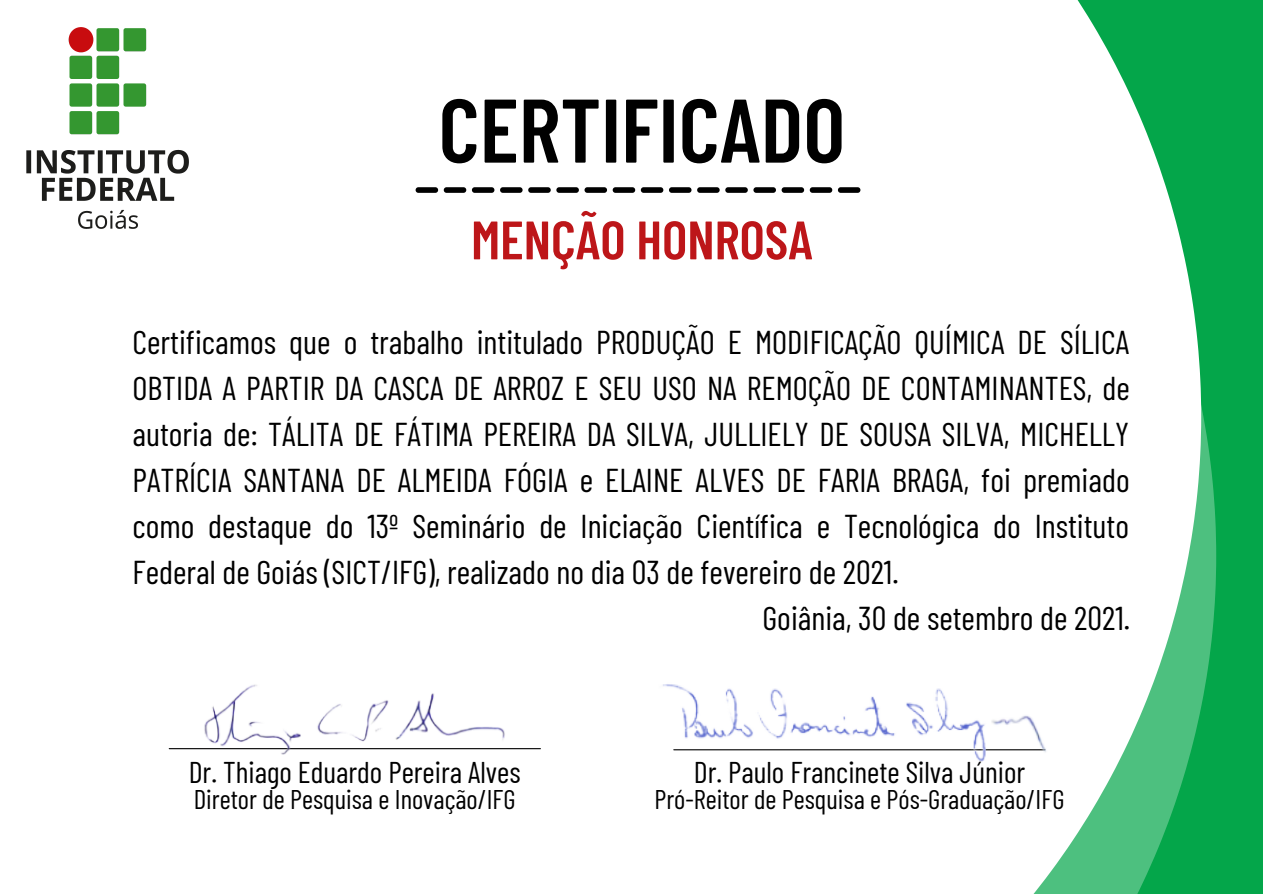
<style>
.page{position:relative;width:1263px;height:894px;background:#fff}
.page>*{position:absolute;margin:0;border:0;box-sizing:border-box;transform-origin:0 0}
.t1{font:600 90px "Barlow Condensed";color:#000}
.t2{font:600 54px "Barlow Condensed";color:#bd1619}
.t3{font:33px/46px "Barlow Condensed";color:#000;text-align:justify}
.t4{font:30px "Barlow Condensed";color:#000}
.t5{font:27px "Barlow Condensed";color:#000}
</style>
<div class="page">
<div style="left:0;top:0;width:1263px;height:893px;background:#04a64a"></div>
<div style="left:0;top:0;width:1201px;height:893px;background:#fff"></div>
<img style="left:0;top:0;width:231px;height:271px">
<svg style="left:416px;top:187px;width:444px;height:6px;background:#474747"></svg>
<hr style="left:169px;top:747px;width:371px;height:2px;background:#000">
<img style="left:642px;top:669px;width:430px;height:95px">
<img style="left:194px;top:677px;width:322px;height:79px">
<p class="t1" style="left:439px;top:73px;width:408px">CERTIFICADO</p>
<p class="t2" style="left:471px;top:205px;width:343px">MENÇÃO HONROSA</p>
<p class="t3" style="left:132px;top:317px;width:999px">Certificamos que o trabalho intitulado PRODUÇÃO E MODIFICAÇÃO QUÍMICA DE SÍLICA OBTIDA A PARTIR DA CASCA DE ARROZ E SEU USO NA REMOÇÃO DE CONTAMINANTES, de autoria de: TÁLITA DE FÁTIMA PEREIRA DA SILVA, JULLIELY DE SOUSA SILVA, MICHELLY PATRÍCIA SANTANA DE ALMEIDA FÓGIA e ELAINE ALVES DE FARIA BRAGA, foi premiado como destaque do 13º Seminário de Iniciação Científica e Tecnológica do Instituto Federal de Goiás (SICT/IFG), realizado no dia 03 de fevereiro de 2021.</p>
<p class="t3" style="left:762px;top:594px;width:369px">Goiânia, 30 de setembro de 2021.</p>
<p class="t4" style="left:189px;top:753px;width:333px">Dr. Thiago Eduardo Pereira Alves</p>
<p class="t5" style="left:194px;top:781px;width:324px">Diretor de Pesquisa e Inovação/IFG</p>
<p class="t4" style="left:694px;top:753px;width:333px">Dr. Paulo Francinete Silva Júnior</p>
<p class="t5" style="left:654px;top:781px;width:412px">Pró-Reitor de Pesquisa e Pós-Graduação/IFG</p>
</div>
